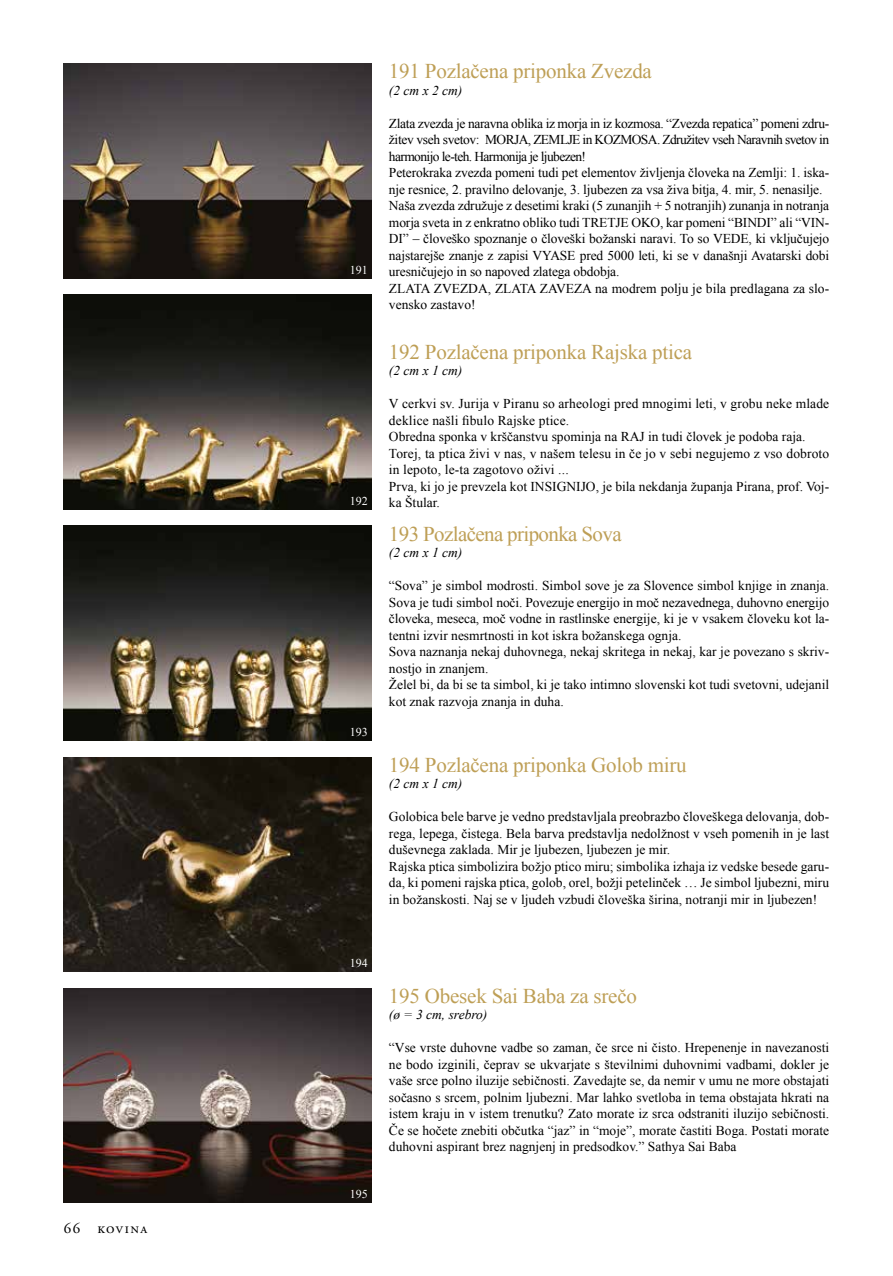
<style>
.page{position:relative;width:893px;height:1276px;background:#fff}
.page>*{position:absolute;margin:0;border:0;box-sizing:border-box;transform-origin:0 0}
.t1{font:21px "Times New Roman";letter-spacing:-.01em;color:#be9f56}
.t2{font:21px "Times New Roman";letter-spacing:-.03em;color:#be9f56}
.t3{font:15px "Adobe Garamond Pro";letter-spacing:.1em;color:#000}
.t4{font:13.5px/16.5px "Times New Roman";color:#000}
.t5{font:italic 13.5px "Times New Roman";color:#000}
.t6{font:12px "Times New Roman";color:#fff}
</style>
<div class="page">
<img style="left:64px;top:64px;width:308px;height:214px">
<img style="left:64px;top:295px;width:308px;height:214px">
<img style="left:64px;top:526px;width:308px;height:214px">
<img style="left:64px;top:757px;width:308px;height:214px">
<img style="left:64px;top:988px;width:308px;height:214px">
<p class="t3" style="left:64px;top:1219px;width:85px">66 kovina</p>
<p class="t6" style="left:350px;top:261px;width:19px">191</p>
<p class="t6" style="left:350px;top:492px;width:19px">192</p>
<p class="t6" style="left:350px;top:723px;width:19px">193</p>
<p class="t6" style="left:350px;top:954px;width:19px">194</p>
<p class="t6" style="left:350px;top:1185px;width:19px">195</p>
<h1 class="t1" style="left:389px;top:57px;width:264px">191 Pozlačena priponka Zvezda</h1>
<p class="t5" style="left:389px;top:81px;width:75px">(2 cm x 2 cm)</p>
<p class="t4" style="left:389px;top:115px;width:442px">Zlata zvezda je naravna oblika iz morja in iz kozmosa. “Zvezda repatica” pomeni zdru&shy;žitev vseh svetov: MORJA, ZEMLJE in KOZMOSA. Združitev vseh Naravnih svetov in harmonijo le-teh. Harmonija je ljubezen!<br>Peterokraka zvezda pomeni tudi pet elementov življenja človeka na Zemlji: 1. iska&shy;nje resnice, 2. pravilno delovanje, 3. ljubezen za vsa živa bitja, 4. mir, 5. nenasilje.<br>Naša zvezda združuje z desetimi kraki (5 zunanjih + 5 notranjih) zunanja in notranja morja sveta in z enkratno obliko tudi TRETJE OKO, kar pomeni “BINDI” ali “VIN-DI” – človeško spoznanje o človeški božanski naravi. To so VEDE, ki vključujejo najstarejše znanje z zapisi VYASE pred 5000 leti, ki se v današnji Avatarski dobi uresničujejo in so napoved zlatega obdobja.<br>ZLATA ZVEZDA, ZLATA ZAVEZA na modrem polju je bila predlagana za slo&shy;vensko zastavo!</p>
<h1 class="t1" style="left:389px;top:337px;width:305px">192 Pozlačena priponka Rajska ptica</h1>
<p class="t5" style="left:389px;top:362px;width:75px">(2 cm x 1 cm)</p>
<p class="t4" style="left:389px;top:395px;width:442px">V cerkvi sv. Jurija v Piranu so arheologi pred mnogimi leti, v grobu neke mlade deklice našli fibulo Rajske ptice.<br>Obredna sponka v krščanstvu spominja na RAJ in tudi človek je podoba raja.<br>Torej, ta ptica živi v nas, v našem telesu in če jo v sebi negujemo z vso dobroto in lepoto, le-ta zagotovo oživi ...<br>Prva, ki jo je prevzela kot INSIGNIJO, je bila nekdanja županja Pirana, prof. Voj&shy;ka Štular.</p>
<h1 class="t2" style="left:389px;top:519px;width:234px">193 Pozlačena priponka Sova</h1>
<p class="t5" style="left:389px;top:543px;width:75px">(2 cm x 1 cm)</p>
<p class="t4" style="left:389px;top:577px;width:442px">“Sova” je simbol modrosti. Simbol sove je za Slovence simbol knjige in znanja.<br>Sova je tudi simbol noči. Povezuje energijo in moč nezavednega, duhovno energijo človeka, meseca, moč vodne in rastlinske energije, ki je v vsakem človeku kot la&shy;tentni izvir nesmrtnosti in kot iskra božanskega ognja.<br>Sova naznanja nekaj duhovnega, nekaj skritega in nekaj, kar je povezano s skriv&shy;nostjo in znanjem.<br>Želel bi, da bi se ta simbol, ki je tako intimno slovenski kot tudi svetovni, udejanil kot znak razvoja znanja in duha.</p>
<h1 class="t1" style="left:389px;top:750px;width:299px">194 Pozlačena priponka Golob miru</h1>
<p class="t5" style="left:389px;top:774px;width:75px">(2 cm x 1 cm)</p>
<p class="t4" style="left:389px;top:808px;width:442px">Golobica bele barve je vedno predstavljala preobrazbo človeškega delovanja, dob&shy;rega, lepega, čistega. Bela barva predstavlja nedolžnost v vseh pomenih in je last duševnega zaklada. Mir je ljubezen, ljubezen je mir.<br>Rajska ptica simbolizira božjo ptico miru; simbolika izhaja iz vedske besede garu&shy;da, ki pomeni rajska ptica, golob, orel, božji petelinček … Je simbol ljubezni, miru in božanskosti. Naj se v ljudeh vzbudi človeška širina, notranji mir in ljubezen!</p>
<h1 class="t1" style="left:389px;top:981px;width:250px">195 Obesek Sai Baba za srečo</h1>
<p class="t5" style="left:389px;top:1005px;width:100px">(ø = 3 cm, srebro)</p>
<p class="t4" style="left:389px;top:1039px;width:442px;text-align:justify">“Vse vrste duhovne vadbe so zaman, če srce ni čisto. Hrepenenje in navezanosti ne bodo izginili, čeprav se ukvarjate s številnimi duhovnimi vadbami, dokler je vaše srce polno iluzije sebičnosti. Zavedajte se, da nemir v umu ne more obstajati sočasno s srcem, polnim ljubezni. Mar lahko svetloba in tema obstajata hkrati na istem kraju in v istem trenutku? Zato morate iz srca odstraniti iluzijo sebičnosti.<br>Če se hočete znebiti občutka “jaz” in “moje”, morate častiti Boga. Postati morate duhovni aspirant brez nagnjenj in predsodkov.” Sathya Sai Baba</p>
</div>
